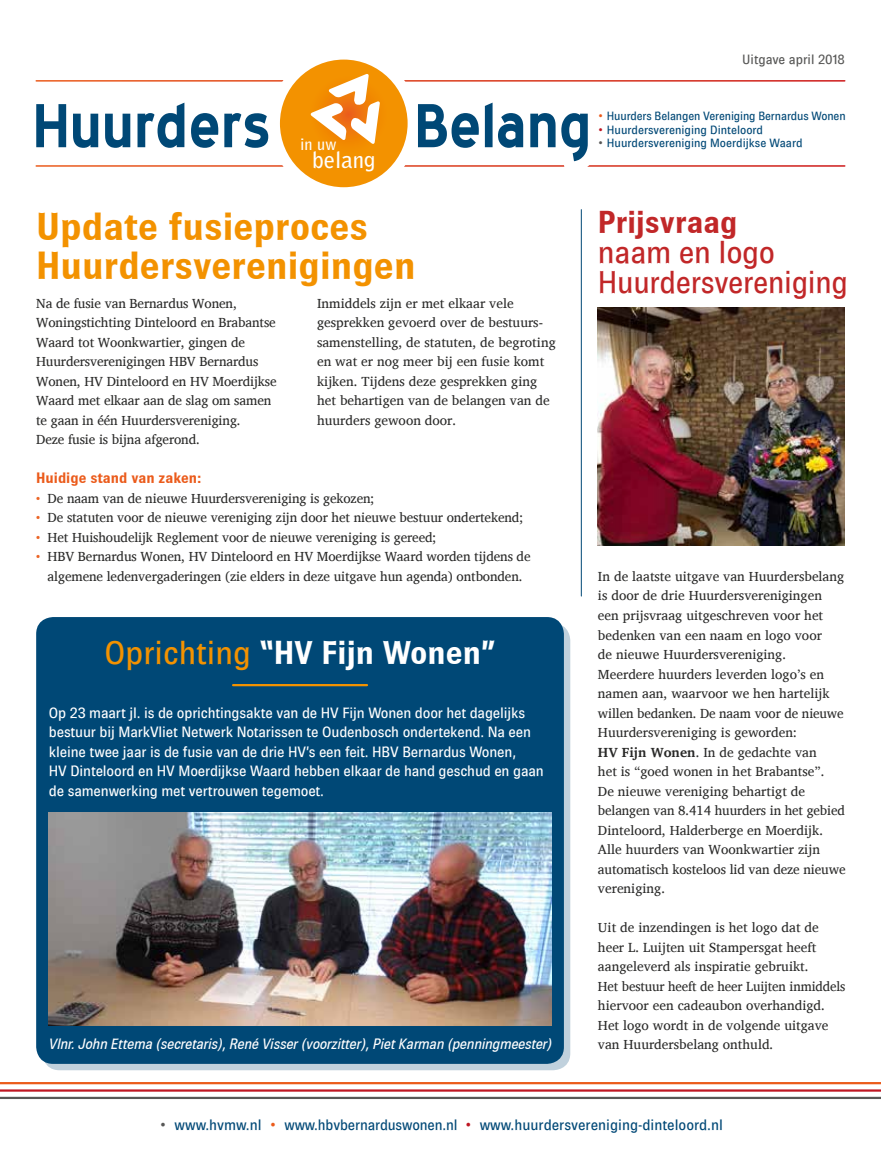
<style>
.page{position:relative;width:881px;height:1149px;background:#fff}
.page>*{position:absolute;margin:0;border:0;box-sizing:border-box;transform-origin:0 0}
.t1{font:700 39px/39px "Brown";color:#f39200}
.t2{font:700 33px "Brown";color:#fff}
.t3{font:31.5px/30px "Brown";letter-spacing:-.01em;color:#c12728}
.t4{font:700 31.5px "Brown";color:#c12728}
.t5{font:700 22.65px "Bell Gothic Std";color:#fff}
.t6{font:700 16.05px "Bell Gothic Std";color:#fff}
.t7{font:15px/19.5px "Brown";letter-spacing:-.01em;color:#fff}
.t8{font:italic 15px "Brown";letter-spacing:-.02em;color:#fff;scale:.96 1}
.t9{font:15px "Brown";color:#004876}
.t10{font:700 15px "Brown";color:#eb5b1b}
.t11{font:13.5px/19.5px "Charis SIL";color:#282827}
.t12{font:13.5px "Brown";color:#575756}
.t13{font:12px "Brown";color:#004876}
.s1{color:#ec6425}
.s2{font-weight:400;color:#f39200}
.s3{color:#eb5b1b}
.s4{color:#be1622}
.s5{color:#575756}
.s6{font-weight:700}
</style>
<div class="page">
<svg style="left:274px;top:54px;width:138px;height:138px"></svg>
<div style="left:269px;top:49px;width:149px;height:149px;border:10px solid #fff;border-radius:50%"></div>
<svg style="left:283px;top:80px;width:322px;height:99px"></svg>
<div style="left:280px;top:60px;width:127px;height:127px;background:#f39200;border-radius:64px"></div>
<svg style="left:35px;top:73px;width:557px;height:94px"></svg>
<hr style="left:580px;top:209px;width:1px;height:387px;background:#004876">
<svg style="left:43px;top:623px;width:527px;height:446px;background:#a4bdce"></svg>
<div style="left:36px;top:617px;width:527px;height:446px;background:#004876;border-radius:17px"></div>
<hr style="left:233px;top:683px;width:134px;height:3px;background:#f39200">
<hr style="left:0;top:1096px;width:880px;height:2px;background:#575756">
<hr style="left:0;top:1089px;width:880px;height:2px;background:#be1622">
<hr style="left:0;top:1081px;width:880px;height:2px;background:#eb5b1b">
<img style="left:597px;top:308px;width:247px;height:237px">
<img style="left:49px;top:812px;width:502px;height:213px">
<p class="t6" style="left:300px;top:134px;width:38px">in uw</p>
<h3 class="t5" style="left:312px;top:146px;width:64px">belang</h3>
<h1 class="t1" style="left:36px;top:206px;width:381px">Update fusieproces<br>Huurdersverenigingen</h1>
<p class="t11" style="left:36px;top:293px;width:242px">Na de fusie van Bernardus Wonen, Woningstichting Dinteloord en Brabantse Waard tot Woonkwartier, gingen de Huurdersverenigingen HBV Bernardus Wonen, HV Dinteloord en HV Moerdijkse Waard met elkaar aan de slag om samen te gaan in één Huurdersvereniging.<br>Deze fusie is bijna afgerond.</p>
<p class="t11" style="left:317px;top:293px;width:240px">Inmiddels zijn er met elkaar vele gesprekken gevoerd over de bestuurs&shy;samenstelling, de statuten, de begroting en wat er nog meer bij een fusie komt kijken. Tijdens deze gesprekken ging het behartigen van de belangen van de huurders gewoon door.</p>
<p class="t10" style="left:36px;top:469px;width:167px">Huidige stand van zaken:</p>
<p class="t11" style="left:36px;top:488px;width:339px"><span class="s1">•</span> De naam van de nieuwe Huurdersvereniging is gekozen;</p>
<p class="t11" style="left:36px;top:508px;width:488px"><span class="s1">•</span> De statuten voor de nieuwe vereniging zijn door het nieuwe bestuur ondertekend;</p>
<p class="t11" style="left:36px;top:527px;width:401px"><span class="s1">•</span> Het Huishoudelijk Reglement voor de nieuwe vereniging is gereed;</p>
<p class="t11" style="left:36px;top:547px;width:495px;text-align:center"><span class="s1">•</span> HBV Bernardus Wonen, HV Dinteloord en HV Moerdijkse Waard worden tijdens de algemene ledenvergaderingen (zie elders in deze uitgave hun agenda) ontbonden.</p>
<h2 class="t2" style="left:105px;top:634px;width:392px"><span class="s2">Oprichting</span> “HV Fijn Wonen”</h2>
<p class="t7" style="left:49px;top:702px;width:496px">Op 23 maart jl. is de oprichtingsakte van de HV Fijn Wonen door het dagelijks bestuur bij MarkVliet Netwerk Notarissen te Oudenbosch ondertekend. Na een kleine twee jaar is de fusie van de drie HV’s een feit. HBV Bernardus Wonen,<br>HV Dinteloord en HV Moerdijkse Waard hebben elkaar de hand geschud en gaan de samenwerking met vertrouwen tegemoet.</p>
<p class="t8" style="left:49px;top:1035px;width:526px">Vlnr. John Ettema (secretaris), René Visser (voorzitter), Piet Karman (penningmeester)</p>
<p class="t12" style="left:742px;top:52px;width:104px">Uitgave april 2018</p>
<p class="t13" style="left:597px;top:110px;width:249px"><span class="s3">•</span> Huurders Belangen Vereniging Bernardus Wonen</p>
<p class="t13" style="left:597px;top:123px;width:166px"><span class="s4">•</span> Huurdersvereniging Dinteloord</p>
<p class="t13" style="left:597px;top:137px;width:206px"><span class="s5">•</span> Huurdersvereniging Moerdijkse Waard</p>
<h3 class="t4" style="left:597px;top:204px;width:141px">Prijsvraag</h3>
<h3 class="t3" style="left:597px;top:237px;width:251px">naam en logo<br>Huurdersvereniging</h3>
<p class="t11" style="left:597px;top:566px;width:249px">In de laatste uitgave van Huurdersbelang is door de drie Huurdersverenigingen een prijsvraag uitgeschreven voor het bedenken van een naam en logo voor<br>de nieuwe Huurdersvereniging.<br>Meerdere huurders leverden logo’s en namen aan, waarvoor we hen hartelijk willen bedanken. De naam voor de nieuwe Huurdersvereniging is geworden:<br><span class="s6">HV Fijn Wonen</span>. In de gedachte van<br>het is “goed wonen in het Brabantse”.<br>De nieuwe vereniging behartigt de belangen van 8.414 huurders in het gebied Dinteloord, Halderberge en Moerdijk.<br>Alle huurders van Woonkwartier zijn automatisch kosteloos lid van deze nieuwe vereniging.</p>
<p class="t11" style="left:597px;top:917px;width:249px">Uit de inzendingen is het logo dat de heer L. Luijten uit Stampersgat heeft aangeleverd als inspiratie gebruikt.<br>Het bestuur heeft de heer Luijten inmiddels hiervoor een cadeaubon overhandigd.<br>Het logo wordt in de volgende uitgave van Huurdersbelang onthuld.</p>
<p class="t9" style="left:159px;top:1116px;width:564px"><span class="s5">•</span> www.hvmw.nl <span class="s3">•</span> www.hbvbernarduswonen.nl <span class="s4">•</span> www.huurdersvereniging-dinteloord.nl</p>
</div>
